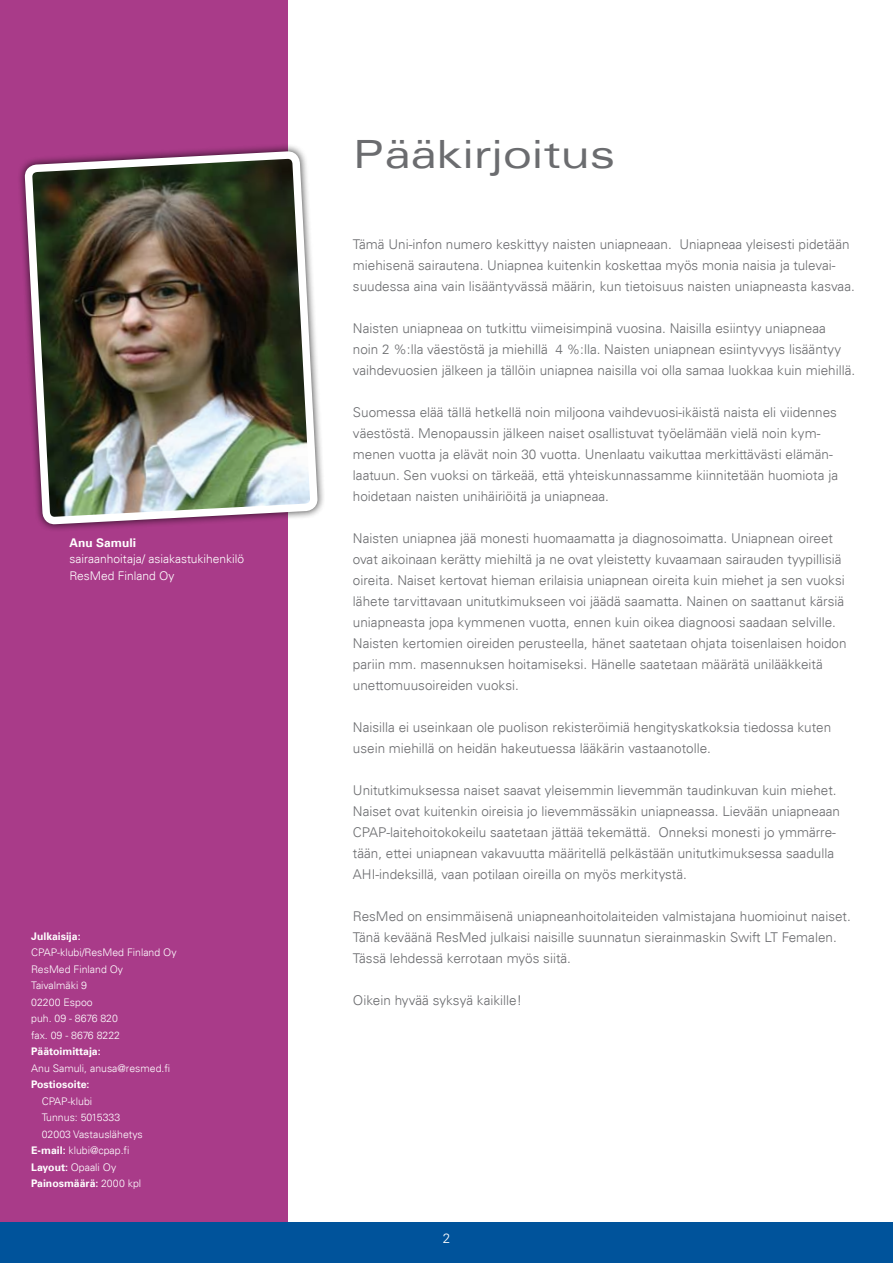
<style>
.page{position:relative;width:893px;height:1263px;background:#fff}
.page>*{position:absolute;margin:0;border:0;box-sizing:border-box;transform-origin:0 0}
.t1{font:expanded 39px "Univers LT";color:#6b6c6f}
.t2{font:300 13.5px/21px "Univers LT";color:#6b6c6f}
.t3{font:300 13.5px "Univers LT";color:#fff}
.t4{font:300 12px/16.5px "Univers LT";color:#fff}
.t5{font:700 12px "Univers LT";color:#fff}
.t6{font:300 10.5px/16.5px "Univers LT";color:#fff}
.t7{font:700 10.5px "Univers LT";color:#fff}
.s1{font-weight:700}
.s2{font-weight:300}
</style>
<div class="page">
<div style="left:0;top:0;width:287px;height:1263px;background:#a93b89"></div>
<div style="left:17px;top:143px;width:308px;height:389px;background:#000;opacity:.75"></div>
<img style="left:28px;top:155px;width:286px;height:644px">
<div style="left:0;top:1222px;width:893px;height:41px;background:#00539b"></div>
<p class="t5" style="left:69px;top:535px;width:68px">Anu Samuli</p>
<p class="t4" style="left:69px;top:551px;width:176px">sairaanhoitaja/ asiakastukihenkilö<br>ResMed Finland Oy</p>
<p class="t7" style="left:31px;top:930px;width:51px">Julkaisija:</p>
<p class="t6" style="left:31px;top:944px;width:147px">CPAP-klubi/ResMed Finland Oy<br>ResMed Finland Oy<br>Taivalmäki 9<br>02200 Espoo<br>puh. 09 - 8676 820<br>fax. 09 - 8676 8222</p>
<p class="t7" style="left:31px;top:1045px;width:71px">Päätoimittaja:</p>
<p class="t6" style="left:31px;top:1059px;width:141px">Anu Samuli, anusa@resmed.fi</p>
<p class="t7" style="left:31px;top:1078px;width:60px">Postiosoite:</p>
<p class="t6" style="left:42px;top:1092px;width:52px">CPAP-klubi</p>
<p class="t6" style="left:42px;top:1109px;width:80px">Tunnus: 5015333</p>
<p class="t6" style="left:42px;top:1125px;width:103px">02003 Vastauslähetys</p>
<p class="t6" style="left:31px;top:1142px;width:100px"><span class="s1">E-mail:</span> klubi@cpap.fi</p>
<p class="t6" style="left:31px;top:1158px;width:87px"><span class="s1">Layout:</span> Opaali Oy</p>
<p class="t7" style="left:31px;top:1177px;width:112px">Painosmäärä: <span class="s2">2000 kpl</span></p>
<h1 class="t1" style="left:353px;top:132px;width:264px">Pääkirjoitus</h1>
<p class="t2" style="left:353px;top:233px;width:503px">Tämä Uni-infon numero keskittyy naisten uniapneaan. Uniapneaa yleisesti pidetään miehisenä sairautena. Uniapnea kuitenkin koskettaa myös monia naisia ja tulevai&shy;suudessa aina vain lisääntyvässä määrin, kun tietoisuus naisten uniapneasta kasvaa.</p>
<p class="t2" style="left:353px;top:317px;width:504px">Naisten uniapneaa on tutkittu viimeisimpinä vuosina. Naisilla esiintyy uniapneaa<br>noin 2 %:lla väestöstä ja miehillä 4 %:lla. Naisten uniapnean esiintyvyys lisääntyy vaihdevuosien jälkeen ja tällöin uniapnea naisilla voi olla samaa luokkaa kuin miehillä.</p>
<p class="t2" style="left:353px;top:401px;width:487px">Suomessa elää tällä hetkellä noin miljoona vaihdevuosi-ikäistä naista eli viidennes väestöstä. Menopaussin jälkeen naiset osallistuvat työelämään vielä noin kym&shy;menen vuotta ja elävät noin 30 vuotta. Unenlaatu vaikuttaa merkittävästi elämän&shy;laatuun. Sen vuoksi on tärkeää, että yhteiskunnassamme kiinnitetään huomiota ja hoidetaan naisten unihäiriöitä ja uniapneaa.</p>
<p class="t2" style="left:353px;top:527px;width:495px">Naisten uniapnea jää monesti huomaamatta ja diagnosoimatta. Uniapnean oireet ovat aikoinaan kerätty miehiltä ja ne ovat yleistetty kuvaamaan sairauden tyypillisiä oireita. Naiset kertovat hieman erilaisia uniapnean oireita kuin miehet ja sen vuoksi lähete tarvittavaan unitutkimukseen voi jäädä saamatta. Nainen on saattanut kärsiä uniapneasta jopa kymmenen vuotta, ennen kuin oikea diagnoosi saadaan selville.<br>Naisten kertomien oireiden perusteella, hänet saatetaan ohjata toisenlaisen hoidon pariin mm. masennuksen hoitamiseksi. Hänelle saatetaan määrätä unilääkkeitä unettomuusoireiden vuoksi.</p>
<p class="t2" style="left:353px;top:716px;width:480px">Naisilla ei useinkaan ole puolison rekisteröimiä hengityskatkoksia tiedossa kuten usein miehillä on heidän hakeutuessa lääkärin vastaanotolle.</p>
<p class="t2" style="left:353px;top:779px;width:489px">Unitutkimuksessa naiset saavat yleisemmin lievemmän taudinkuvan kuin miehet.<br>Naiset ovat kuitenkin oireisia jo lievemmässäkin uniapneassa. Lievään uniapneaan CPAP-laitehoitokokeilu saatetaan jättää tekemättä. Onneksi monesti jo ymmärre&shy;tään, ettei uniapnean vakavuutta määritellä pelkästään unitutkimuksessa saadulla AHI-indeksillä, vaan potilaan oireilla on myös merkitystä.</p>
<p class="t2" style="left:353px;top:905px;width:499px">ResMed on ensimmäisenä uniapneanhoitolaiteiden valmistajana huomioinut naiset.<br>Tänä keväänä ResMed julkaisi naisille suunnatun sierainmaskin Swift LT Femalen.<br>Tässä lehdessä kerrotaan myös siitä.</p>
<p class="t2" style="left:353px;top:989px;width:170px">Oikein hyvää syksyä kaikille!</p>
<p class="t3" style="left:443px;top:1230px;width:9px">2</p>
</div>
